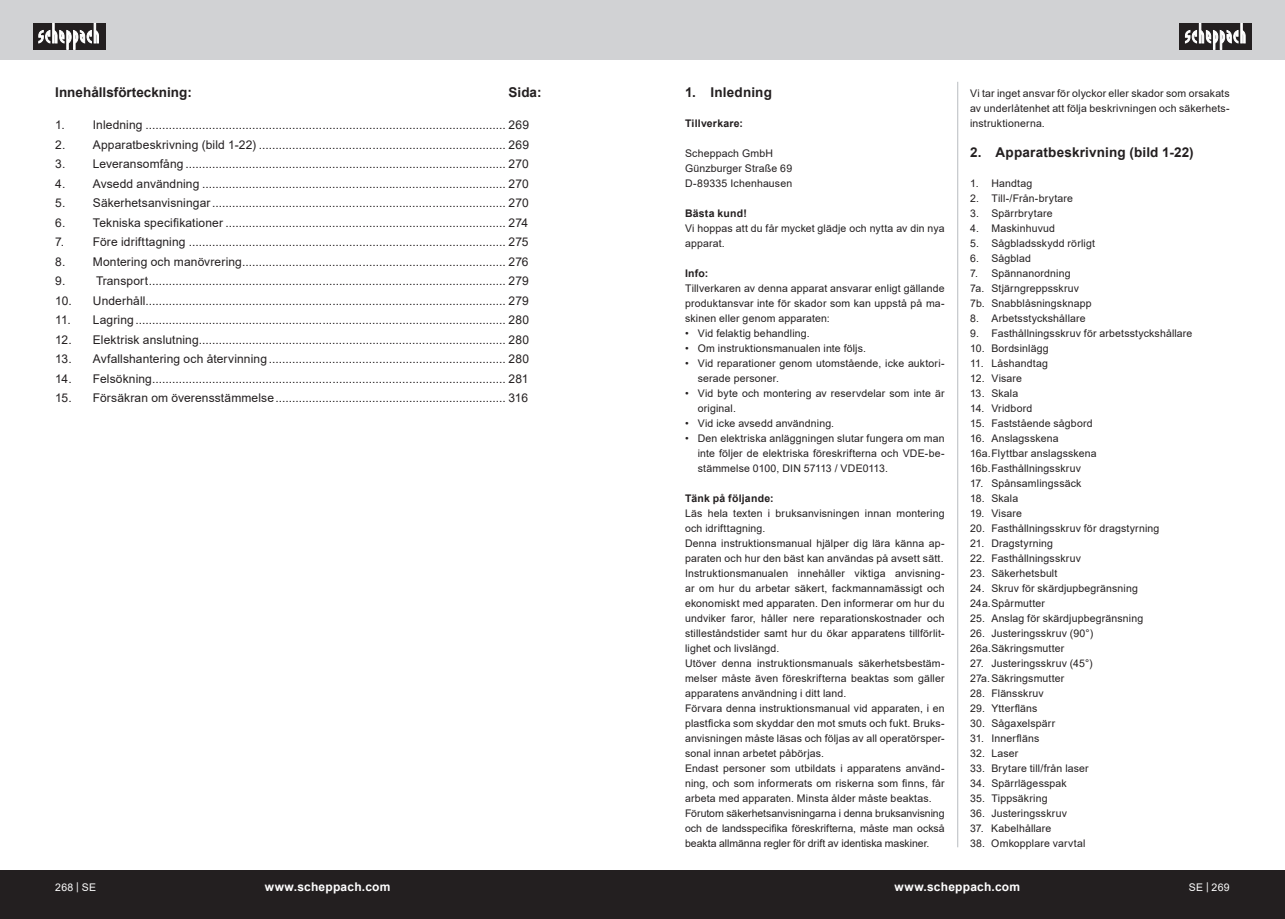
<style>
.page{position:relative;width:1285px;height:919px;background:#fff}
.page>*{position:absolute;margin:0;border:0;box-sizing:border-box;transform-origin:0 0}
.t1{font:700 13.5px "Arial";letter-spacing:.01em;color:#231f20}
.t2{font:12px/19.5px "Arial";letter-spacing:.01em;color:#231f20}
.t3{font:700 12px "Arial";letter-spacing:.02em;color:#fff}
.t4{font:10.5px/15px "Arial";letter-spacing:.015em;color:#231f20}
.t5{font:700 10.5px "Arial";letter-spacing:.02em;color:#231f20}
.t6{font:10.5px "Arial";letter-spacing:.02em;color:#fff}
</style>
<div class="page">
<div style="left:642px;top:0;width:642px;height:60px;background:#d1d2d4"></div>
<div style="left:0;top:0;width:642px;height:60px;background:#d1d2d4"></div>
<div style="left:0;top:870px;width:642px;height:48px;background:#231f20"></div>
<div style="left:642px;top:870px;width:642px;height:48px;background:#231f20"></div>
<div style="left:1179px;top:23px;width:72px;height:27px;background:#231f20"></div>
<svg style="left:1184px;top:23px;width:61px;height:27px"></svg>
<div style="left:33px;top:23px;width:72px;height:27px;background:#231f20"></div>
<svg style="left:38px;top:23px;width:61px;height:27px"></svg>
<hr style="left:957px;top:82px;width:1px;height:765px;background:#b9bdc0">
<p class="t1" style="left:55px;top:82px;width:138px">Innehållsförteckning:</p>
<p class="t1" style="left:508px;top:82px;width:35px">Sida:</p>
<p class="t2" style="left:55px;top:115px;width:475px">1. Inledning ............................................................................................................ 269</p>
<p class="t2" style="left:55px;top:134px;width:475px">2. Apparatbeskrivning (bild 1-22) .......................................................................... 269</p>
<p class="t2" style="left:55px;top:154px;width:475px">3. Leveransomfång ................................................................................................ 270</p>
<p class="t2" style="left:55px;top:173px;width:475px">4. Avsedd användning ........................................................................................... 270</p>
<p class="t2" style="left:55px;top:193px;width:475px">5. Säkerhetsanvisningar........................................................................................ 270</p>
<p class="t2" style="left:55px;top:212px;width:474px">6. Tekniska specifikationer .................................................................................... 274</p>
<p class="t2" style="left:55px;top:232px;width:474px">7. Före idrifttagning ............................................................................................... 275</p>
<p class="t2" style="left:55px;top:251px;width:474px">8. Montering och manövrering............................................................................... 276<br>9.</p>
<p class="t2" style="left:96px;top:271px;width:434px">Transport........................................................................................................... 279</p>
<p class="t2" style="left:55px;top:290px;width:475px">10. Underhåll............................................................................................................ 279</p>
<p class="t2" style="left:55px;top:310px;width:475px">11. Lagring............................................................................................................... 280</p>
<p class="t2" style="left:55px;top:329px;width:475px">12. Elektrisk anslutning............................................................................................ 280</p>
<p class="t2" style="left:55px;top:349px;width:475px">13. Avfallshantering och återvinning ....................................................................... 280</p>
<p class="t2" style="left:55px;top:368px;width:474px">14. Felsökning.......................................................................................................... 281</p>
<p class="t2" style="left:55px;top:388px;width:474px">15. Försäkran om överensstämmelse..................................................................... 316</p>
<p class="t1" style="left:685px;top:82px;width:88px">1. Inledning</p>
<p class="t5" style="left:685px;top:116px;width:60px">Tillverkare:</p>
<p class="t4" style="left:685px;top:146px;width:109px">Scheppach GmbH<br>Günzburger Straße 69<br>D-89335 Ichenhausen</p>
<p class="t5" style="left:685px;top:206px;width:63px">Bästa kund!</p>
<p class="t4" style="left:685px;top:221px;width:261px">Vi hoppas att du får mycket glädje och nytta av din nya apparat.</p>
<p class="t5" style="left:685px;top:266px;width:25px">Info:</p>
<p class="t4" style="left:685px;top:281px;width:261px;text-align:justify">Tillverkaren av denna apparat ansvarar enligt gällande produktansvar inte för skador som kan uppstå på ma&shy;skinen eller genom apparaten:</p>
<p class="t4" style="left:685px;top:326px;width:126px">• Vid felaktig behandling.</p>
<p class="t4" style="left:685px;top:341px;width:182px">• Om instruktionsmanualen inte följs.</p>
<p class="t4" style="left:697px;top:356px;width:248px;text-indent:-13px">• Vid reparationer genom utomstående, icke auktori&shy;serade personer.</p>
<p class="t4" style="left:697px;top:386px;width:248px;text-indent:-13px">• Vid byte och montering av reservdelar som inte är original.</p>
<p class="t4" style="left:685px;top:416px;width:151px">• Vid icke avsedd användning.</p>
<p class="t4" style="left:697px;top:431px;width:248px;text-align:justify;text-indent:-13px">• Den elektriska anläggningen slutar fungera om man inte följer de elektriska föreskrifterna och VDE-be&shy;stämmelse 0100, DIN 57113 / VDE0113.</p>
<p class="t5" style="left:685px;top:491px;width:90px">Tänk på följande:</p>
<p class="t4" style="left:685px;top:506px;width:261px">Läs hela texten i bruksanvisningen innan montering och idrifttagning.<br>Denna instruktionsmanual hjälper dig lära känna ap&shy;paraten och hur den bäst kan användas på avsett sätt.<br>Instruktionsmanualen innehåller viktiga anvisning&shy;ar om hur du arbetar säkert, fackmannamässigt och ekonomiskt med apparaten. Den informerar om hur du undviker faror, håller nere reparationskostnader och stilleståndstider samt hur du ökar apparatens tillförlit&shy;lighet och livslängd.<br>Utöver denna instruktionsmanuals säkerhetsbestäm&shy;melser måste även föreskrifterna beaktas som gäller apparatens användning i ditt land.<br>Förvara denna instruktionsmanual vid apparaten, i en plastficka som skyddar den mot smuts och fukt. Bruks&shy;anvisningen måste läsas och följas av all operatörsper&shy;sonal innan arbetet påbörjas.<br>Endast personer som utbildats i apparatens använd&shy;ning, och som informerats om riskerna som finns, får arbeta med apparaten. Minsta ålder måste beaktas.<br>Förutom säkerhetsanvisningarna i denna bruksanvisning och de landsspecifika föreskrifterna, måste man också beakta allmänna regler för drift av identiska maskiner.</p>
<p class="t4" style="left:969px;top:86px;width:261px;text-align:justify">Vi tar inget ansvar för olyckor eller skador som orsakats av underlåtenhet att följa beskrivningen och säkerhets&shy;instruktionerna.</p>
<p class="t1" style="left:969px;top:142px;width:225px">2. Apparatbeskrivning (bild 1-22)</p>
<p class="t4" style="left:969px;top:176px;width:64px">1. Handtag</p>
<p class="t4" style="left:969px;top:191px;width:104px">2. Till-/Från-brytare</p>
<p class="t4" style="left:969px;top:206px;width:84px">3. Spärrbrytare</p>
<p class="t4" style="left:969px;top:221px;width:86px">4. Maskinhuvud</p>
<p class="t4" style="left:969px;top:236px;width:126px">5. Sågbladsskydd rörligt</p>
<p class="t4" style="left:969px;top:251px;width:62px">6. Sågblad</p>
<p class="t4" style="left:969px;top:266px;width:123px">7. Spännanordning<br>7a. Stjärngreppsskruv<br>7b. Snabblåsningsknapp</p>
<p class="t4" style="left:969px;top:311px;width:117px">8. Arbetsstyckshållare</p>
<p class="t4" style="left:969px;top:326px;width:224px">9. Fasthållningsskruv för arbetsstyckshållare</p>
<p class="t4" style="left:969px;top:341px;width:80px">10. Bordsinlägg</p>
<p class="t4" style="left:969px;top:356px;width:79px">11. Låshandtag</p>
<p class="t4" style="left:969px;top:371px;width:53px">12. Visare</p>
<p class="t4" style="left:969px;top:386px;width:50px">13. Skala</p>
<p class="t4" style="left:969px;top:401px;width:64px">14. Vridbord</p>
<p class="t4" style="left:969px;top:416px;width:124px">15. Faststående sågbord</p>
<p class="t4" style="left:969px;top:431px;width:128px">16. Anslagsskena<br>16a.Flyttbar anslagsskena<br>16b.Fasthållningsskruv</p>
<p class="t4" style="left:969px;top:476px;width:113px">17. Spånsamlingssäck</p>
<p class="t4" style="left:969px;top:491px;width:50px">18. Skala</p>
<p class="t4" style="left:969px;top:506px;width:53px">19. Visare</p>
<p class="t4" style="left:969px;top:521px;width:191px">20. Fasthållningsskruv för dragstyrning</p>
<p class="t4" style="left:969px;top:536px;width:84px">21. Dragstyrning</p>
<p class="t4" style="left:969px;top:551px;width:112px">22. Fasthållningsskruv</p>
<p class="t4" style="left:969px;top:566px;width:89px">23. Säkerhetsbult</p>
<p class="t4" style="left:969px;top:581px;width:169px">24. Skruv för skärdjupbegränsning<br>24a.Spårmutter</p>
<p class="t4" style="left:969px;top:611px;width:175px">25. Anslag för skärdjupbegränsning</p>
<p class="t4" style="left:969px;top:626px;width:125px">26. Justeringsskruv (90°)<br>26a.Säkringsmutter</p>
<p class="t4" style="left:969px;top:656px;width:124px">27. Justeringsskruv (45°)<br>27a.Säkringsmutter</p>
<p class="t4" style="left:969px;top:686px;width:75px">28. Flänsskruv</p>
<p class="t4" style="left:969px;top:701px;width:69px">29. Ytterfläns</p>
<p class="t4" style="left:969px;top:716px;width:87px">30. Sågaxelspärr</p>
<p class="t4" style="left:969px;top:731px;width:71px">31. Innerfläns</p>
<p class="t4" style="left:969px;top:746px;width:50px">32. Laser</p>
<p class="t4" style="left:969px;top:761px;width:120px">33. Brytare till/från laser</p>
<p class="t4" style="left:969px;top:776px;width:98px">34. Spärrlägesspak</p>
<p class="t4" style="left:969px;top:791px;width:79px">35. Tippsäkring</p>
<p class="t4" style="left:969px;top:806px;width:98px">36. Justeringsskruv</p>
<p class="t4" style="left:969px;top:821px;width:83px">37. Kabelhållare</p>
<p class="t4" style="left:969px;top:836px;width:117px">38. Omkopplare varvtal</p>
<p class="t6" style="left:55px;top:880px;width:42px">268 | SE</p>
<p class="t3" style="left:265px;top:878px;width:127px">www.scheppach.com</p>
<p class="t3" style="left:894px;top:878px;width:127px">www.scheppach.com</p>
<p class="t6" style="left:1188px;top:880px;width:42px">SE | 269</p>
</div>
